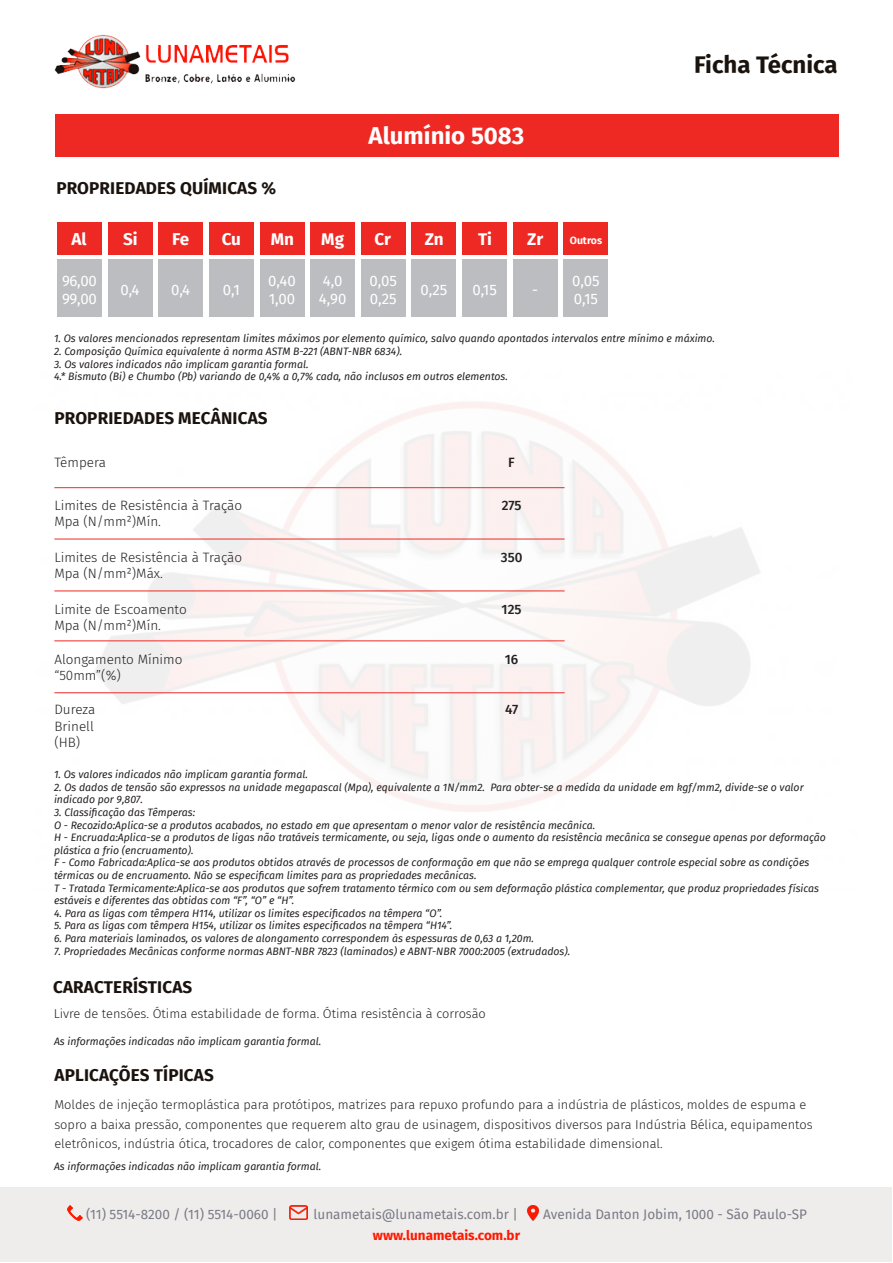
<style>
.page{position:relative;width:893px;height:1263px;background:#fff}
.page>*{position:absolute;margin:0;border:0;box-sizing:border-box;transform-origin:0 0}
.t1{font:700 24px "Fira Sans";color:#fff}
.t2{font:700 24px "Fira Sans";color:#1a120d}
.t3{font:700 17.1px "Fira Sans";letter-spacing:.01em;color:#1a120d}
.t4{font:700 17.1px "Fira Sans";letter-spacing:-.005em;color:#fff}
.t5{font:15px "Fira Sans";color:#fff}
.t6{font:300 13.5px "Fira Sans";color:#231f20}
.t7{font:13.5px "Fira Sans";color:#7a7a85}
.t8{font:700 13.5px "Fira Sans";color:#ff1900}
.t9{font:500 13.5px "Fira Sans";color:#231f20}
.t10{font:300 12.75px/19.5px "Fira Sans";color:#231f20}
.t11{font:italic 10.5px/12.6px "Fira Sans";color:#231f20}
.t12{font:700 10.5px "Fira Sans";color:#fff}
</style>
<div class="page">
<div style="left:1px;top:1187px;width:891px;height:75px;background:#efedec"></div>
<div style="left:55px;top:114px;width:783px;height:43px;background:#ee2823"></div>
<img style="left:55px;top:35px;width:241px;height:53px">
<img style="left:290px;top:1206px;width:17px;height:14px">
<img style="left:528px;top:1205px;width:10px;height:15px">
<img style="left:68px;top:1205px;width:15px;height:15px">
<div style="left:57px;top:223px;width:45px;height:32px;background:#ee2823"></div>
<div style="left:361px;top:223px;width:45px;height:32px;background:#ee2823"></div>
<div style="left:108px;top:223px;width:45px;height:32px;background:#ee2823"></div>
<div style="left:411px;top:223px;width:45px;height:32px;background:#ee2823"></div>
<div style="left:158px;top:223px;width:45px;height:32px;background:#ee2823"></div>
<div style="left:462px;top:223px;width:45px;height:32px;background:#ee2823"></div>
<div style="left:209px;top:223px;width:45px;height:32px;background:#ee2823"></div>
<div style="left:513px;top:223px;width:45px;height:32px;background:#ee2823"></div>
<div style="left:260px;top:223px;width:44px;height:32px;background:#ee2823"></div>
<div style="left:563px;top:223px;width:45px;height:32px;background:#ee2823"></div>
<div style="left:310px;top:223px;width:45px;height:32px;background:#ee2823"></div>
<div style="left:57px;top:259px;width:45px;height:58px;background:#bcbdc0"></div>
<div style="left:361px;top:259px;width:45px;height:58px;background:#bcbdc0"></div>
<div style="left:108px;top:259px;width:45px;height:58px;background:#bcbdc0"></div>
<div style="left:411px;top:259px;width:45px;height:58px;background:#bcbdc0"></div>
<div style="left:158px;top:259px;width:45px;height:58px;background:#bcbdc0"></div>
<div style="left:462px;top:259px;width:45px;height:58px;background:#bcbdc0"></div>
<div style="left:209px;top:259px;width:45px;height:58px;background:#bcbdc0"></div>
<div style="left:513px;top:259px;width:45px;height:58px;background:#bcbdc0"></div>
<div style="left:260px;top:259px;width:44px;height:58px;background:#bcbdc0"></div>
<div style="left:563px;top:259px;width:45px;height:58px;background:#bcbdc0"></div>
<div style="left:310px;top:259px;width:45px;height:58px;background:#bcbdc0"></div>
<hr style="left:54px;top:487px;width:511px;height:1px;background:#ec2a25">
<hr style="left:54px;top:539px;width:511px;height:1px;background:#ec2a25">
<hr style="left:54px;top:640px;width:511px;height:1px;background:#ec2a25">
<hr style="left:54px;top:590px;width:511px;height:1px;background:#ec2a25">
<hr style="left:54px;top:692px;width:511px;height:1px;background:#ec2a25">
<p class="t3" style="left:56px;top:173px;width:221px">PROPRIEDADES QUÍMICAS %</p>
<p class="t1" style="left:369px;top:115px;width:157px">Alumínio 5083</p>
<p class="t4" style="left:71px;top:225px;width:17px">Al</p>
<p class="t4" style="left:123px;top:225px;width:16px">Si</p>
<p class="t4" style="left:172px;top:225px;width:19px">Fe</p>
<p class="t4" style="left:222px;top:225px;width:21px">Cu</p>
<p class="t4" style="left:271px;top:225px;width:25px">Mn</p>
<p class="t4" style="left:321px;top:225px;width:24px">Mg</p>
<p class="t4" style="left:375px;top:225px;width:18px">Cr</p>
<p class="t4" style="left:425px;top:225px;width:20px">Zn</p>
<p class="t4" style="left:478px;top:225px;width:16px">Ti</p>
<p class="t4" style="left:527px;top:225px;width:17px">Zr</p>
<p class="t12" style="left:570px;top:231px;width:34px">Outros</p>
<p class="t5" style="left:572px;top:270px;width:29px">0,05</p>
<p class="t5" style="left:574px;top:288px;width:26px">0,15</p>
<p class="t5" style="left:62px;top:270px;width:36px">96,00</p>
<p class="t5" style="left:62px;top:288px;width:36px">99,00</p>
<p class="t5" style="left:268px;top:270px;width:29px">0,40</p>
<p class="t5" style="left:269px;top:288px;width:28px">1,00</p>
<p class="t5" style="left:323px;top:270px;width:21px">4,0</p>
<p class="t5" style="left:319px;top:288px;width:29px">4,90</p>
<p class="t5" style="left:369px;top:270px;width:29px">0,05</p>
<p class="t5" style="left:370px;top:288px;width:28px">0,25</p>
<p class="t5" style="left:121px;top:279px;width:20px">0,4</p>
<p class="t5" style="left:171px;top:279px;width:20px">0,4</p>
<p class="t5" style="left:472px;top:279px;width:26px">0,15</p>
<p class="t5" style="left:532px;top:279px;width:8px">-</p>
<p class="t5" style="left:223px;top:279px;width:18px">0,1</p>
<p class="t5" style="left:420px;top:279px;width:28px">0,25</p>
<p class="t2" style="left:694px;top:44px;width:145px">Ficha Técnica</p>
<p class="t11" style="left:54px;top:332px;width:662px">1. Os valores mencionados representam limites máximos por elemento químico, salvo quando apontados intervalos entre mínimo e máximo.</p>
<p class="t11" style="left:54px;top:345px;width:350px">2. Composição Química equivalente à norma ASTM B-221 (ABNT-NBR 6834).</p>
<p class="t11" style="left:54px;top:357px;width:256px">3. Os valores indicados não implicam garantia formal.</p>
<p class="t11" style="left:54px;top:370px;width:455px">4.* Bismuto (Bi) e Chumbo (Pb) variando de 0,4% a 0,7% cada, não inclusos em outros elementos.</p>
<p class="t3" style="left:54px;top:404px;width:215px">PROPRIEDADES MECÂNICAS</p>
<p class="t6" style="left:54px;top:453px;width:53px">Têmpera</p>
<p class="t9" style="left:508px;top:452px;width:8px">F</p>
<p class="t9" style="left:502px;top:494px;width:21px">275</p>
<p class="t6" style="left:54px;top:495px;width:189px">Limites de Resistência à Tração</p>
<p class="t6" style="left:54px;top:512px;width:108px">Mpa (N/mm²)Mín.</p>
<p class="t6" style="left:54px;top:547px;width:189px">Limites de Resistência à Tração</p>
<p class="t6" style="left:54px;top:564px;width:110px">Mpa (N/mm²)Máx.</p>
<p class="t6" style="left:54px;top:599px;width:134px">Limite de Escoamento</p>
<p class="t6" style="left:54px;top:615px;width:108px">Mpa (N/mm²)Mín.</p>
<p class="t6" style="left:54px;top:649px;width:130px">Alongamento Mínimo</p>
<p class="t6" style="left:54px;top:665px;width:68px">“50mm”(%)</p>
<p class="t6" style="left:54px;top:700px;width:42px">Dureza</p>
<p class="t6" style="left:54px;top:716px;width:41px">Brinell</p>
<p class="t6" style="left:54px;top:733px;width:27px">(HB)</p>
<p class="t9" style="left:501px;top:546px;width:23px">350</p>
<p class="t9" style="left:502px;top:598px;width:21px">125</p>
<p class="t9" style="left:505px;top:648px;width:15px">16</p>
<p class="t9" style="left:505px;top:699px;width:15px">47</p>
<p class="t11" style="left:54px;top:768px;width:255px">1. Os valores indicados não implicam garantia formal.</p>
<p class="t11" style="left:54px;top:781px;width:751px">2. Os dados de tensão são expressos na unidade megapascal (Mpa), equivalente a 1N/mm2. Para obter-se a medida da unidade em kgf/mm2, divide-se o valor indicado por 9,807.</p>
<p class="t11" style="left:54px;top:806px;width:143px">3. Classificação das Têmperas:</p>
<p class="t11" style="left:54px;top:818px;width:543px">O - Recozido:Aplica-se a produtos acabados, no estado em que apresentam o menor valor de resistência mecânica.</p>
<p class="t11" style="left:54px;top:831px;width:773px">H - Encruada:Aplica-se a produtos de ligas não tratáveis termicamente, ou seja, ligas onde o aumento da resistência mecânica se consegue apenas por deformação plástica a frio (encruamento).</p>
<p class="t11" style="left:54px;top:856px;width:757px">F - Como Fabricada:Aplica-se aos produtos obtidos através de processos de conformação em que não se emprega qualquer controle especial sobre as condições térmicas ou de encruamento. Não se especificam limites para as propriedades mecânicas.</p>
<p class="t11" style="left:54px;top:881px;width:767px">T - Tratada Termicamente:Aplica-se aos produtos que sofrem tratamento térmico com ou sem deformação plástica complementar, que produz propriedades físicas estáveis e diferentes das obtidas com “F”, “O” e “H”.</p>
<p class="t11" style="left:54px;top:907px;width:390px">4. Para as ligas com têmpera H114, utilizar os limites especificados na têmpera “O”.</p>
<p class="t11" style="left:54px;top:919px;width:400px">5. Para as ligas com têmpera H154, utilizar os limites especificados na têmpera “H14”.</p>
<p class="t11" style="left:54px;top:932px;width:482px">6. Para materiais laminados, os valores de alongamento correspondem às espessuras de 0,63 a 1,20m.</p>
<p class="t11" style="left:54px;top:944px;width:518px">7. Propriedades Mecânicas conforme normas ABNT-NBR 7823 (laminados) e ABNT-NBR 7000:2005 (extrudados).</p>
<p class="t3" style="left:53px;top:973px;width:141px">CARACTERÍSTICAS</p>
<p class="t10" style="left:54px;top:1003px;width:434px">Livre de tensões. Ótima estabilidade de forma. Ótima resistência à corrosão</p>
<p class="t11" style="left:54px;top:1035px;width:269px">As informações indicadas não implicam garantia formal.</p>
<p class="t3" style="left:54px;top:1060px;width:161px">APLICAÇÕES TÍPICAS</p>
<p class="t10" style="left:54px;top:1095px;width:760px">Moldes de injeção termoplástica para protótipos, matrizes para repuxo profundo para a indústria de plásticos, moldes de espuma e sopro a baixa pressão, componentes que requerem alto grau de usinagem, dispositivos diversos para Indústria Bélica, equipamentos eletrônicos, indústria ótica, trocadores de calor, componentes que exigem ótima estabilidade dimensional.</p>
<p class="t11" style="left:54px;top:1160px;width:269px">As informações indicadas não implicam garantia formal.</p>
<p class="t7" style="left:86px;top:1204px;width:193px">(11) 5514-8200 / (11) 5514-0060 |</p>
<p class="t7" style="left:313px;top:1204px;width:206px">lunametais@lunametais.com.br |</p>
<p class="t7" style="left:543px;top:1204px;width:265px">Avenida Danton Jobim, 1000 - São Paulo-SP</p>
<p class="t8" style="left:373px;top:1224px;width:149px">www.lunametais.com.br</p>
</div>
